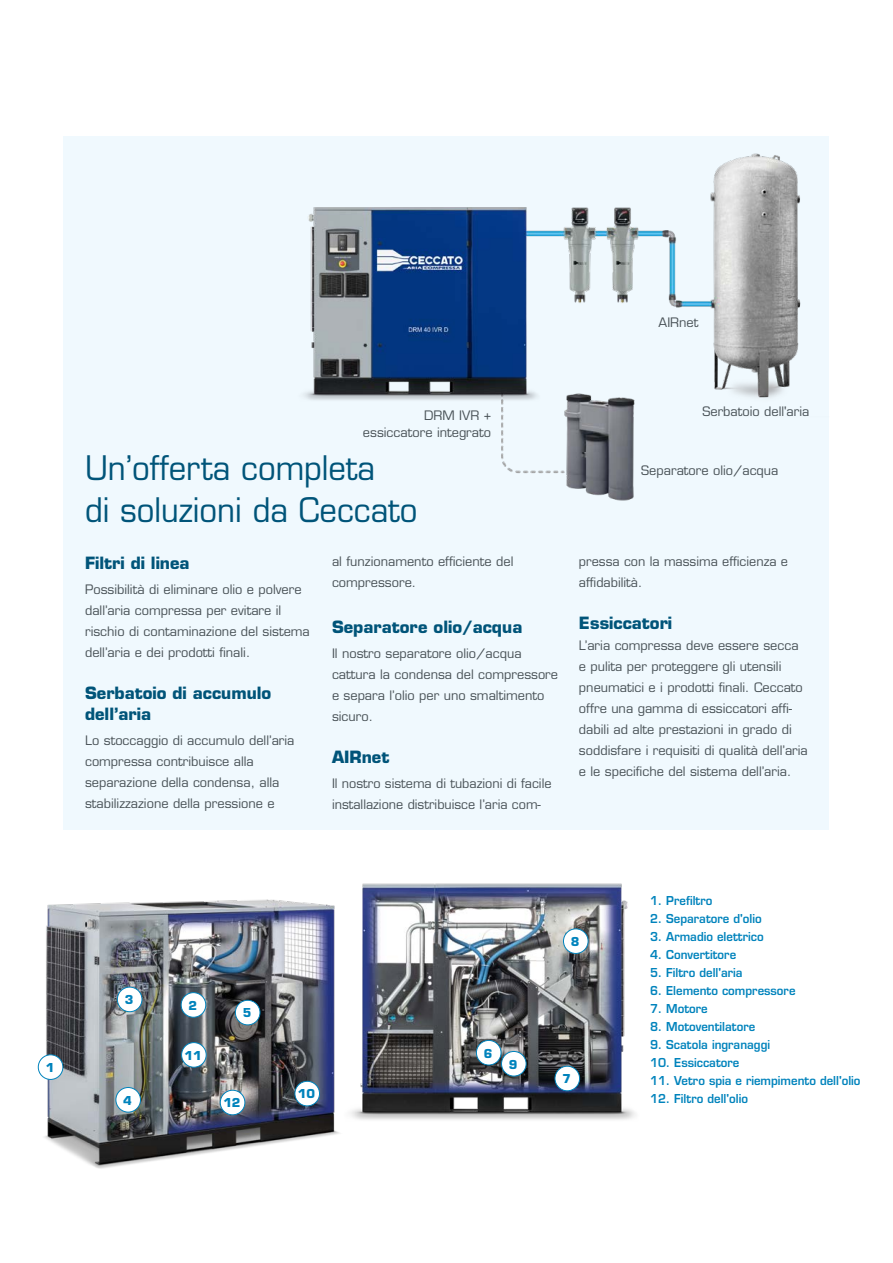
<style>
.page{position:relative;width:893px;height:1263px;background:#fff}
.page>*{position:absolute;margin:0;border:0;box-sizing:border-box;transform-origin:0 0}
.t1{font:33px/42px "Eurostile LT";color:#005479;scale:.94 1}
.t2{font:700 16.5px/21px "Eurostile LT";color:#005479}
.t3{font:12.75px/21px "Eurostile LT";color:#485156}
.t4{font:600 12px "Eurostile LT";color:#0083bc;scale:.95 1}
.t5{font:700 12px "Eurostile LT";color:#0083bc}
</style>
<div class="page">
<img style="left:362px;top:883px;width:273px;height:237px">
<img style="left:37px;top:893px;width:337px;height:276px">
<div style="left:38px;top:1055px;width:25px;height:24px;background:#fff;border-radius:50%"></div>
<div style="left:38px;top:1054px;width:25px;height:26px;border:1px solid #0083bc;border-radius:50%"></div>
<div style="left:117px;top:987px;width:25px;height:25px;background:#fff;border-radius:50%"></div>
<div style="left:117px;top:987px;width:25px;height:25px;border:1px solid #0083bc;border-radius:50%"></div>
<div style="left:181px;top:993px;width:25px;height:24px;background:#fff;border-radius:50%"></div>
<div style="left:181px;top:992px;width:25px;height:26px;border:1px solid #0083bc;border-radius:50%"></div>
<div style="left:182px;top:1042px;width:24px;height:25px;background:#fff;border-radius:50%"></div>
<div style="left:181px;top:1042px;width:26px;height:26px;border:1px solid #0083bc;border-radius:50%"></div>
<div style="left:235px;top:1000px;width:25px;height:25px;background:#fff;border-radius:50%"></div>
<div style="left:235px;top:1000px;width:25px;height:25px;border:1px solid #0083bc;border-radius:50%"></div>
<div style="left:116px;top:1087px;width:24px;height:25px;background:#fff;border-radius:50%"></div>
<div style="left:115px;top:1087px;width:26px;height:25px;border:1px solid #0083bc;border-radius:50%"></div>
<div style="left:295px;top:1081px;width:24px;height:25px;background:#fff;border-radius:50%"></div>
<div style="left:294px;top:1081px;width:26px;height:25px;border:1px solid #0083bc;border-radius:50%"></div>
<div style="left:220px;top:1090px;width:25px;height:25px;background:#fff;border-radius:50%"></div>
<div style="left:220px;top:1090px;width:25px;height:25px;border:1px solid #0083bc;border-radius:50%"></div>
<div style="left:476px;top:1040px;width:25px;height:25px;background:#fff;border-radius:50%"></div>
<div style="left:476px;top:1040px;width:25px;height:25px;border:1px solid #0083bc;border-radius:50%"></div>
<div style="left:501px;top:1051px;width:25px;height:25px;background:#fff;border-radius:50%"></div>
<div style="left:501px;top:1051px;width:26px;height:25px;border:1px solid #0083bc;border-radius:50%"></div>
<div style="left:563px;top:929px;width:25px;height:24px;background:#fff;border-radius:50%"></div>
<div style="left:563px;top:928px;width:26px;height:26px;border:1px solid #0083bc;border-radius:50%"></div>
<div style="left:555px;top:1066px;width:25px;height:25px;background:#fff;border-radius:50%"></div>
<div style="left:554px;top:1066px;width:26px;height:25px;border:1px solid #0083bc;border-radius:50%"></div>
<div style="left:64px;top:136px;width:765px;height:693px;background:#f0f9fe"></div>
<img style="left:303px;top:153px;width:498px;height:348px">
<p class="t3" style="left:659px;top:312px;width:41px">AIRnet</p>
<p class="t3" style="left:424px;top:405px;width:68px">DRM IVR +</p>
<p class="t3" style="left:702px;top:401px;width:109px">Serbatoio dell'aria</p>
<p class="t3" style="left:363px;top:422px;width:130px">essiccatore integrato</p>
<h1 class="t1" style="left:85px;top:447px;width:355px">Un’offerta completa<br>di soluzioni da Ceccato</h1>
<p class="t2" style="left:85px;top:552px;width:106px">Filtri di linea</p>
<p class="t3" style="left:85px;top:579px;width:226px">Possibilità di eliminare olio e polvere dall’aria compressa per evitare il rischio di contaminazione del sistema dell’aria e dei prodotti finali.</p>
<p class="t2" style="left:85px;top:682px;width:188px">Serbatoio di accumulo dell’aria</p>
<p class="t3" style="left:85px;top:730px;width:211px">Lo stoccaggio di accumulo dell’aria compressa contribuisce alla separazione della condensa, alla stabilizzazione della pressione e</p>
<p class="t3" style="left:332px;top:550px;width:183px">al funzionamento efficiente del compressore.</p>
<p class="t2" style="left:332px;top:616px;width:192px">Separatore olio/acqua</p>
<p class="t3" style="left:332px;top:643px;width:228px">Il nostro separatore olio/acqua cattura la condensa del compressore e separa l’olio per uno smaltimento sicuro.</p>
<p class="t2" style="left:332px;top:746px;width:59px">AIRnet</p>
<p class="t3" style="left:332px;top:773px;width:221px">Il nostro sistema di tubazioni di facile installazione distribuisce l’aria com-</p>
<p class="t3" style="left:641px;top:460px;width:139px">Separatore olio/acqua</p>
<p class="t3" style="left:579px;top:550px;width:211px">pressa con la massima efficienza e affidabilità.</p>
<p class="t2" style="left:579px;top:612px;width:95px">Essiccatori</p>
<p class="t3" style="left:579px;top:634px;width:230px">L’aria compressa deve essere secca e pulita per proteggere gli utensili pneumatici e i prodotti finali. Ceccato offre una gamma di essiccatori affi&shy;dabili ad alte prestazioni in grado di soddisfare i requisiti di qualità dell’aria e le specifiche del sistema dell’aria.</p>
<p class="t5" style="left:46px;top:1060px;width:10px">1</p>
<p class="t5" style="left:125px;top:992px;width:10px">3</p>
<p class="t5" style="left:123px;top:1093px;width:10px">4</p>
<p class="t5" style="left:189px;top:998px;width:10px">2</p>
<p class="t5" style="left:185px;top:1048px;width:19px">11</p>
<p class="t5" style="left:243px;top:1005px;width:10px">5</p>
<p class="t5" style="left:223px;top:1095px;width:19px">12</p>
<p class="t5" style="left:298px;top:1086px;width:19px">10</p>
<p class="t5" style="left:484px;top:1046px;width:10px">6</p>
<p class="t5" style="left:509px;top:1057px;width:10px">9</p>
<p class="t5" style="left:571px;top:934px;width:10px">8</p>
<p class="t5" style="left:562px;top:1071px;width:10px">7</p>
<p class="t4" style="left:650px;top:893px;width:67px">1. Prefiltro</p>
<p class="t4" style="left:650px;top:911px;width:119px">2. Separatore d'olio</p>
<p class="t4" style="left:650px;top:929px;width:121px">3. Armadio elettrico</p>
<p class="t4" style="left:650px;top:947px;width:92px">4. Convertitore</p>
<p class="t4" style="left:650px;top:965px;width:99px">5. Filtro dell'aria</p>
<p class="t4" style="left:650px;top:983px;width:154px">6. Elemento compressore</p>
<p class="t4" style="left:650px;top:1001px;width:62px">7. Motore</p>
<p class="t4" style="left:650px;top:1019px;width:112px">8. Motoventilatore</p>
<p class="t4" style="left:650px;top:1037px;width:128px">9. Scatola ingranaggi</p>
<p class="t4" style="left:650px;top:1055px;width:95px">10. Essiccatore</p>
<p class="t4" style="left:650px;top:1073px;width:223px">11. Vetro spia e riempimento dell'olio</p>
<p class="t4" style="left:650px;top:1091px;width:104px">12. Filtro dell'olio</p>
</div>
